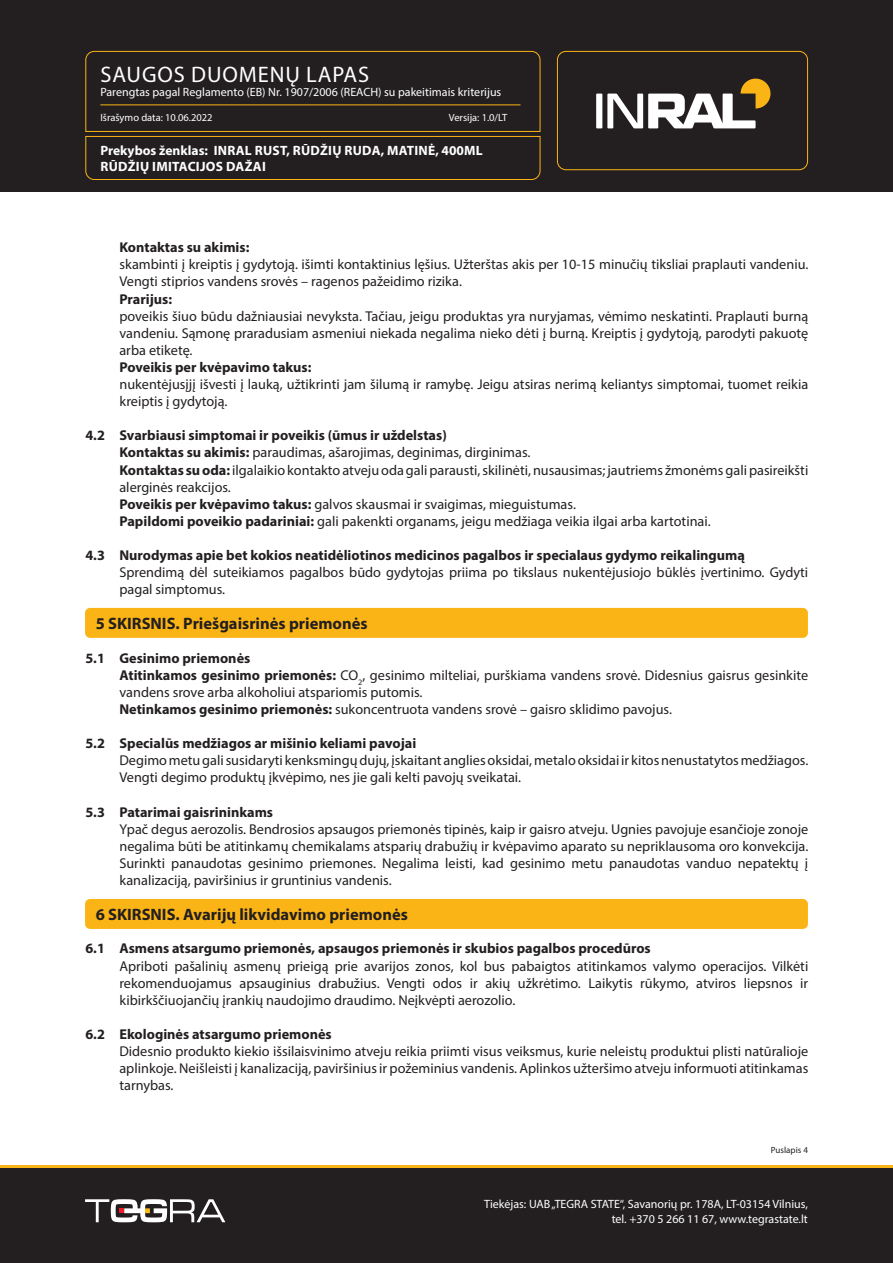
<style>
.page{position:relative;width:893px;height:1263px;background:#fff}
.page>*{position:absolute;margin:0;border:0;box-sizing:border-box;transform-origin:0 0}
.t1{font:22.5px "Myriad Pro";letter-spacing:.04em;color:#fff}
.Skyrius_baltas{font:700 16.5px "Myriad Pro";color:#231f20}
.Tekstas_paprastas_Bold{font:14.25px/17.1px "Myriad Pro";color:#231f20}
.Tekstas_paprastas_Bold-2{font:700 14.25px "Myriad Pro";color:#231f20}
.t2{font:700 13.5px/16.2px "Myriad Pro";letter-spacing:.02em;color:#fff}
.t3{font:12px/14.4px "Myriad Pro";color:#fff;text-align:right}
.t4{font:10.5px "Myriad Pro";color:#fff}
.t5{font:9px "Myriad Pro";color:#231f20}
.s1{font-weight:700}
</style>
<div class="page">
<div style="left:0;top:1165px;width:893px;height:98px;background:#231f20"></div>
<div style="left:0;top:0;width:893px;height:191px;background:#231f20"></div>
<svg style="left:85px;top:51px;width:456px;height:129px"></svg>
<div style="left:557px;top:51px;width:251px;height:119px;border:1px solid #fbb416;border-radius:9px"></div>
<hr style="left:100px;top:104px;width:420px;height:1px;background:#fbb416">
<svg style="left:85px;top:1199px;width:140px;height:23px"></svg>
<div style="left:596px;top:94px;width:6px;height:34px;background:#fff"></div>
<svg style="left:607px;top:79px;width:163px;height:49px"></svg>
<hr style="left:0;top:1165px;width:893px;height:2px;background:#fbb416">
<div style="left:85px;top:608px;width:723px;height:30px;background:#fbb416;border-radius:5px"></div>
<div style="left:85px;top:899px;width:723px;height:30px;background:#fbb416;border-radius:5px"></div>
<h1 class="t1" style="left:101px;top:60px;width:270px">SAUGOS DUOMENŲ LAPAS</h1>
<p class="t3" style="left:100px;top:85px;width:402px">Parengtas pagal Reglamento (EB) Nr. 1907/2006 (REACH) su pakeitimais kriterijus</p>
<p class="t4" style="left:100px;top:111px;width:114px">Išrašymo data: 10.06.2022</p>
<p class="t4" style="left:449px;top:111px;width:60px">Versija: 1.0/LT</p>
<p class="t2" style="left:100px;top:142px;width:384px">Prekybos ženklas: INRAL RUST, RŪDŽIŲ RUDA, MATINĖ, 400ML<br>RŪDŽIŲ IMITACIJOS DAŽAI</p>
<p class="Tekstas_paprastas_Bold-2" style="left:119px;top:238px;width:132px">Kontaktas su akimis:</p>
<p class="Tekstas_paprastas_Bold" style="left:119px;top:256px;width:690px">skambinti į kreiptis į gydytoją. išimti kontaktinius lęšius. Užterštas akis per 10-15 minučių tiksliai praplauti vandeniu.<br>Vengti stiprios vandens srovės – ragenos pažeidimo rizika.</p>
<p class="Tekstas_paprastas_Bold-2" style="left:119px;top:289px;width:54px">Prarijus:</p>
<p class="Tekstas_paprastas_Bold" style="left:119px;top:307px;width:690px;text-align:justify">poveikis šiuo būdu dažniausiai nevyksta. Tačiau, jeigu produktas yra nuryjamas, vėmimo neskatinti. Praplauti burną vandeniu. Sąmonę praradusiam asmeniui niekada negalima nieko dėti į burną. Kreiptis į gydytoją, parodyti pakuotę arba etiketę.</p>
<p class="Tekstas_paprastas_Bold-2" style="left:119px;top:358px;width:194px">Poveikis per kvėpavimo takus:</p>
<p class="Tekstas_paprastas_Bold" style="left:119px;top:375px;width:690px">nukentėjusįjį išvesti į lauką, užtikrinti jam šilumą ir ramybę. Jeigu atsiras nerimą keliantys simptomai, tuomet reikia kreiptis į gydytoją.</p>
<p class="Tekstas_paprastas_Bold-2" style="left:85px;top:426px;width:363px">4.2 Svarbiausi simptomai ir poveikis (ūmus ir uždelstas)</p>
<p class="Tekstas_paprastas_Bold" style="left:119px;top:444px;width:413px"><span class="s1">Kontaktas su akimis:</span> paraudimas, ašarojimas, deginimas, dirginimas.</p>
<p class="Tekstas_paprastas_Bold" style="left:119px;top:461px;width:690px"><span class="s1">Kontaktas su oda:</span> ilgalaikio kontakto atveju oda gali parausti, skilinėti, nusausimas; jautriems žmonėms gali pasireikšti alerginės reakcijos.</p>
<p class="Tekstas_paprastas_Bold" style="left:119px;top:495px;width:458px"><span class="s1">Poveikis per kvėpavimo takus:</span> galvos skausmai ir svaigimas, mieguistumas.</p>
<p class="Tekstas_paprastas_Bold" style="left:119px;top:512px;width:593px"><span class="s1">Papildomi poveikio padariniai:</span> gali pakenkti organams, jeigu medžiaga veikia ilgai arba kartotinai.</p>
<p class="Tekstas_paprastas_Bold-2" style="left:85px;top:546px;width:661px">4.3 Nurodymas apie bet kokios neatidėliotinos medicinos pagalbos ir specialaus gydymo reikalingumą</p>
<p class="Tekstas_paprastas_Bold" style="left:119px;top:564px;width:690px">Sprendimą dėl suteikiamos pagalbos būdo gydytojas priima po tikslaus nukentėjusiojo būklės įvertinimo. Gydyti pagal simptomus.</p>
<p class="Skyrius_baltas" style="left:96px;top:613px;width:273px">5 SKIRSNIS. Priešgaisrinės priemonės</p>
<p class="Tekstas_paprastas_Bold-2" style="left:85px;top:649px;width:166px">5.1 Gesinimo priemonės</p>
<p class="Tekstas_paprastas_Bold" style="left:119px;top:666px;width:690px"><span class="s1">Atitinkamos gesinimo priemonės:</span> CO<sub>2</sub>, gesinimo milteliai, purškiama vandens srovė. Didesnius gaisrus gesinkite vandens srove arba alkoholiui atspariomis putomis.</p>
<p class="Tekstas_paprastas_Bold" style="left:119px;top:700px;width:554px"><span class="s1">Netinkamos gesinimo priemonės:</span> sukoncentruota vandens srovė – gaisro sklidimo pavojus.</p>
<p class="Tekstas_paprastas_Bold-2" style="left:85px;top:734px;width:332px">5.2 Specialūs medžiagos ar mišinio keliami pavojai</p>
<p class="Tekstas_paprastas_Bold" style="left:119px;top:752px;width:690px">Degimo metu gali susidaryti kenksmingų dujų, įskaitant anglies oksidai, metalo oksidai ir kitos nenustatytos medžiagos.<br>Vengti degimo produktų įkvėpimo, nes jie gali kelti pavojų sveikatai.</p>
<p class="Tekstas_paprastas_Bold-2" style="left:85px;top:802px;width:189px">5.3 Patarimai gaisrininkams</p>
<p class="Tekstas_paprastas_Bold" style="left:119px;top:820px;width:690px;text-align:justify">Ypač degus aerozolis. Bendrosios apsaugos priemonės tipinės, kaip ir gaisro atveju. Ugnies pavojuje esančioje zonoje negalima būti be atitinkamų chemikalams atsparių drabužių ir kvėpavimo aparato su nepriklausoma oro konvekcija.<br>Surinkti panaudotas gesinimo priemones. Negalima leisti, kad gesinimo metu panaudotas vanduo nepatektų į kanalizaciją, paviršinius ir gruntinius vandenis.</p>
<p class="Skyrius_baltas" style="left:96px;top:904px;width:314px">6 SKIRSNIS. Avarijų likvidavimo priemonės</p>
<p class="Tekstas_paprastas_Bold-2" style="left:85px;top:939px;width:567px">6.1 Asmens atsargumo priemonės, apsaugos priemonės ir skubios pagalbos procedūros</p>
<p class="Tekstas_paprastas_Bold" style="left:119px;top:957px;width:690px;text-align:justify">Apriboti pašalinių asmenų prieigą prie avarijos zonos, kol bus pabaigtos atitinkamos valymo operacijos. Vilkėti rekomenduojamus apsauginius drabužius. Vengti odos ir akių užkrėtimo. Laikytis rūkymo, atviros liepsnos ir kibirkščiuojančių įrankių naudojimo draudimo. Neįkvėpti aerozolio.</p>
<p class="Tekstas_paprastas_Bold-2" style="left:85px;top:1025px;width:248px">6.2 Ekologinės atsargumo priemonės</p>
<p class="Tekstas_paprastas_Bold" style="left:119px;top:1042px;width:690px;text-align:justify">Didesnio produkto kiekio išsilaisvinimo atveju reikia priimti visus veiksmus, kurie neleistų produktui plisti natūralioje aplinkoje. Neišleisti į kanalizaciją, paviršinius ir požeminius vandenis. Aplinkos užteršimo atveju informuoti atitinkamas tarnybas.</p>
<p class="t5" style="left:771px;top:1144px;width:38px">Puslapis 4</p>
<p class="t3" style="left:484px;top:1197px;width:325px">Tiekėjas: UAB „TEGRA STATE“, Savanorių pr. 178A, LT-03154 Vilnius, tel. +370 5 266 11 67, www.tegrastate.lt</p>
</div>
